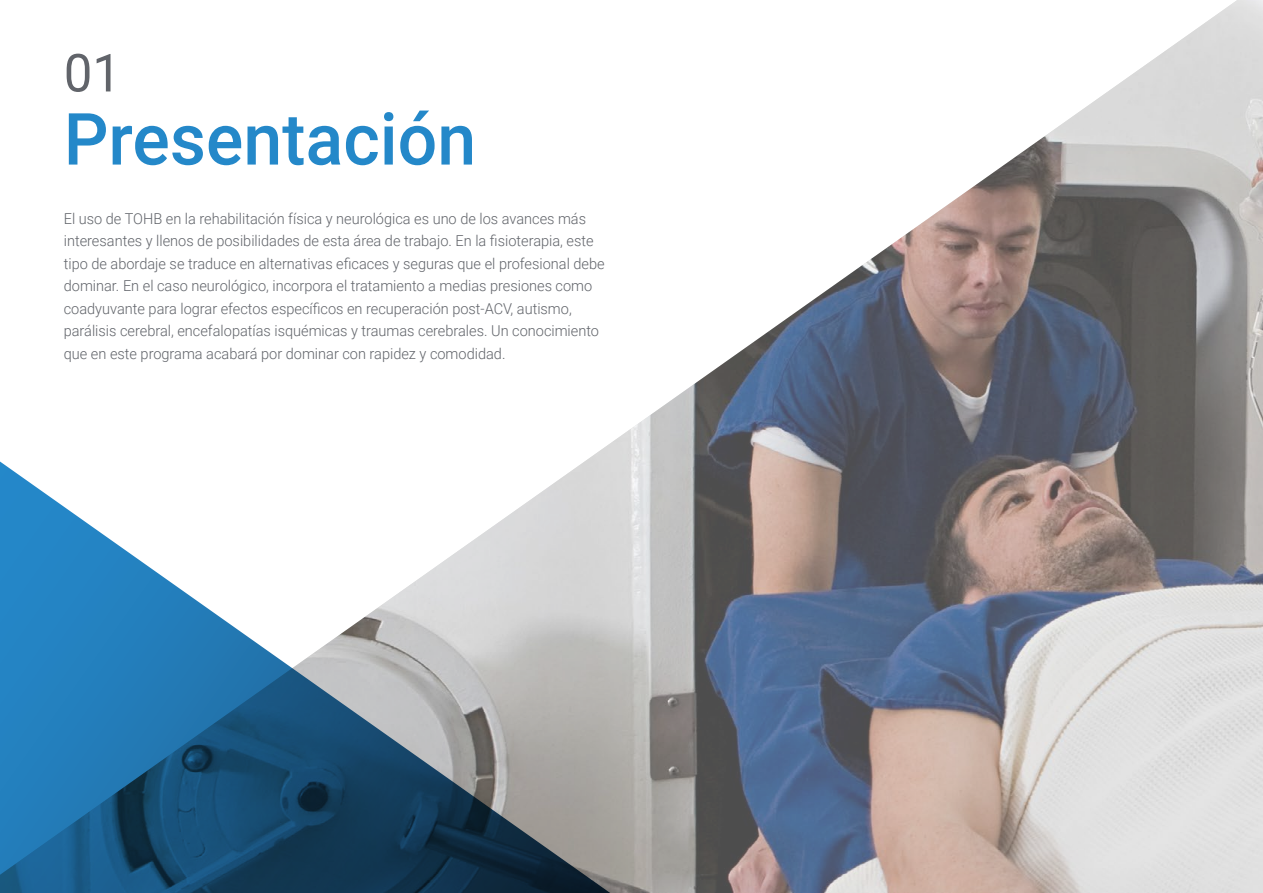
<style>
.page{position:relative;width:1263px;height:893px;background:#fff}
.page>*{position:absolute;margin:0;border:0;box-sizing:border-box;transform-origin:0 0}
.t1{font:500 72px "Roboto";color:#2488c9}
.t2{font:52.5px "Roboto";color:#61646a}
.t3{font:300 15px/22.5px "Roboto";color:#61646a}
</style>
<div class="page">
<img style="left:607px;top:0;width:656px;height:893px">
<svg style="left:0;top:446px;width:640px;height:447px"></svg>
<h2 class="t2" style="left:64px;top:36px;width:59px">01</h2>
<h1 class="t1" style="left:64px;top:89px;width:414px">Presentación</h1>
<p class="t3" style="left:64px;top:207px;width:542px">El uso de TOHB en la rehabilitación física y neurológica es uno de los avances más interesantes y llenos de posibilidades de esta área de trabajo. En la fisioterapia, este tipo de abordaje se traduce en alternativas eficaces y seguras que el profesional debe dominar. En el caso neurológico, incorpora el tratamiento a medias presiones como coadyuvante para lograr efectos específicos en recuperación post-ACV, autismo, parálisis cerebral, encefalopatías isquémicas y traumas cerebrales. Un conocimiento que en este programa acabará por dominar con rapidez y comodidad.</p>
</div>
